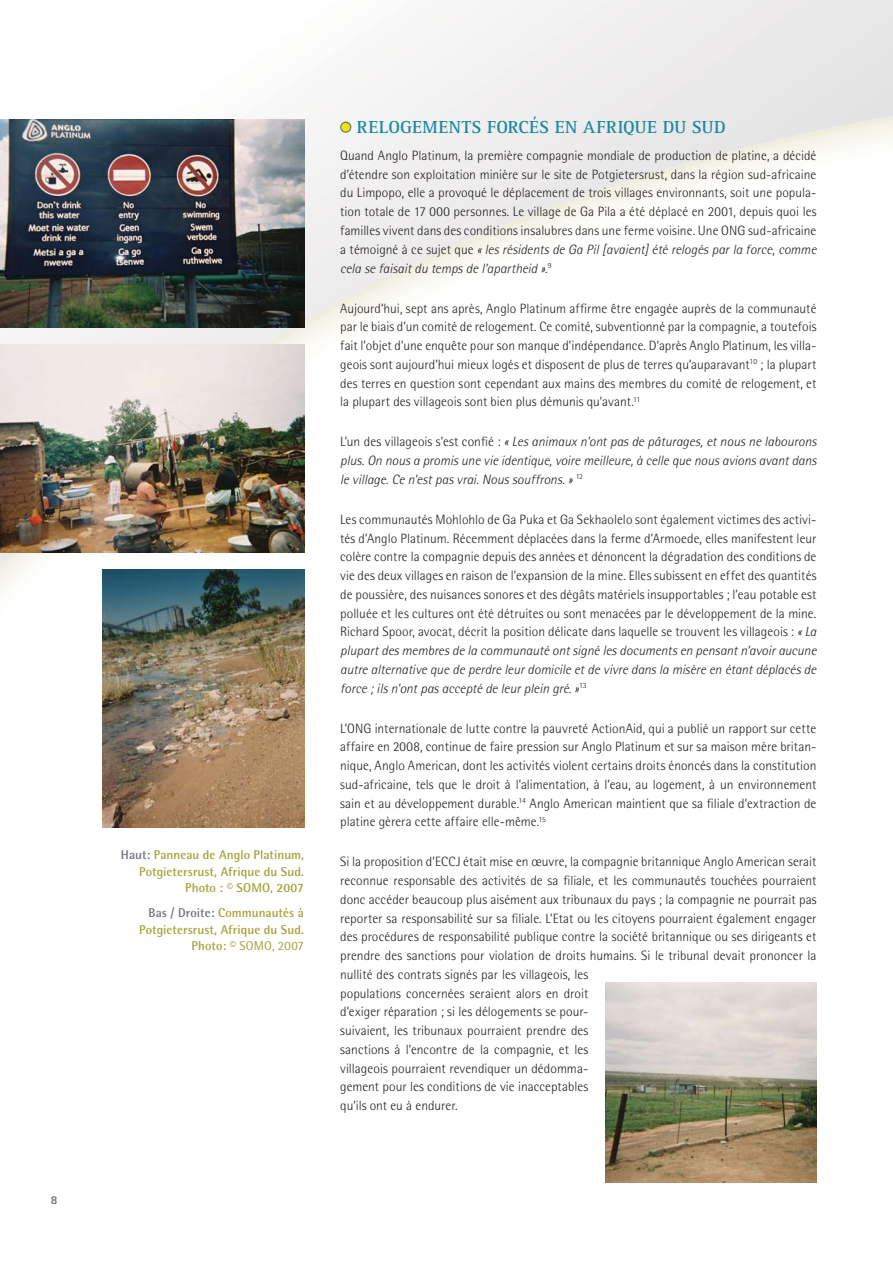
<style>
.page{position:relative;width:893px;height:1263px;background:#fff}
.page>*{position:absolute;margin:0;border:0;box-sizing:border-box;transform-origin:0 0}
.t1{font:700 18px "Rotis Serif";letter-spacing:.02em;color:#18899e}
.t2{font:300 13.5px/18.8px "Rotis Semi Sans";color:#231f20;text-align:justify}
.t3{font:italic 300 13.5px/18.8px "Rotis Semi Sans";color:#231f20;text-align:justify}
.t4{font:700 12.75px/16.5px "Rotis Semi Sans";letter-spacing:.005em;color:#a3a136;text-align:right}
.t5{font:800 12px "Rotis Sans Serif";color:#6d7079}
.s1{color:#6d7079}
.s2{font-weight:400}
.s3{font-style:italic}
.s4{font-style:normal}
</style>
<div class="page">
<svg style="left:359px;top:0;width:534px;height:116px"></svg>
<img style="left:0;top:116px;width:893px;height:474px">
<svg style="left:340px;top:122px;width:11px;height:11px"></svg>
<div style="left:341px;top:123px;width:9px;height:9px;background:#efe40a;border-radius:50%"></div>
<img style="left:0;top:344px;width:304px;height:209px">
<img style="left:0;top:119px;width:304px;height:208px">
<img style="left:605px;top:982px;width:211px;height:200px">
<img style="left:102px;top:570px;width:202px;height:257px">
<p class="t5" style="left:51px;top:1196px;width:8px">8</p>
<p class="t4" style="left:121px;top:848px;width:185px"><span class="s1">Haut:</span> Panneau de Anglo Platinum,<br>Potgietersrust, Afrique du Sud.<br>Photo : <span class="s2">©</span> SOMO, 2007</p>
<p class="t4" style="left:139px;top:906px;width:166px"><span class="s1">Bas / Droite:</span> Communautés à<br>Potgietersrust, Afrique du Sud.<br>Photo: <span class="s2">© SOMO, 2007</span></p>
<h1 class="t1" style="left:357px;top:120px;width:370px">RELOGEMENTS FORCÉS EN AFRIQUE DU SUD</h1>
<p class="t2" style="left:340px;top:147px;width:478px">Quand Anglo Platinum, la première compagnie mondiale de production de platine, a décidé d’étendre son exploitation minière sur le site de Potgietersrust, dans la région sud-africaine du Limpopo, elle a provoqué le déplacement de trois villages environnants, soit une popula&shy;tion totale de 17 000 personnes. Le village de Ga Pila a été déplacé en 2001, depuis quoi les familles vivent dans des conditions insalubres dans une ferme voisine. Une ONG sud-africaine a témoigné à ce sujet que <span class="s3">« les résidents de Ga Pil [avaient] été relogés par la force, comme cela se faisait du temps de l’apartheid »</span>.<sup>9</sup></p>
<p class="t2" style="left:340px;top:300px;width:478px">Aujourd’hui, sept ans après, Anglo Platinum affirme être engagée auprès de la communauté par le biais d’un comité de relogement. Ce comité, subventionné par la compagnie, a toutefois fait l’objet d’une enquête pour son manque d’indépendance. D’après Anglo Platinum, les villa&shy;geois sont aujourd’hui mieux logés et disposent de plus de terres qu’auparavant<sup>10</sup> ; la plupart des terres en question sont cependant aux mains des membres du comité de relogement, et la plupart des villageois sont bien plus démunis qu’avant.<sup>11</sup></p>
<p class="t3" style="left:340px;top:434px;width:478px"><span class="s4">L’un des villageois s’est confié :</span> « Les animaux n’ont pas de pâturages, et nous ne labourons plus. On nous a promis une vie identique, voire meilleure, à celle que nous avions avant dans le village. Ce n’est pas vrai. Nous souffrons. » <sup>12</sup></p>
<p class="t2" style="left:340px;top:511px;width:478px">Les communautés Mohlohlo de Ga Puka et Ga Sekhaolelo sont également victimes des activi&shy;tés d’Anglo Platinum. Récemment déplacées dans la ferme d’Armoede, elles manifestent leur colère contre la compagnie depuis des années et dénoncent la dégradation des conditions de vie des deux villages en raison de l’expansion de la mine. Elles subissent en effet des quantités de poussière, des nuisances sonores et des dégâts matériels insupportables ; l’eau potable est polluée et les cultures ont été détruites ou sont menacées par le développement de la mine.<br>Richard Spoor, avocat, décrit la position délicate dans laquelle se trouvent les villageois : <span class="s3">« La plupart des membres de la communauté ont signé les documents en pensant n’avoir aucune autre alternative que de perdre leur domicile et de vivre dans la misère en étant déplacés de force ; ils n’ont pas accepté de leur plein gré. »</span><sup>13</sup></p>
<p class="t2" style="left:340px;top:720px;width:478px">L’ONG internationale de lutte contre la pauvreté ActionAid, qui a publié un rapport sur cette affaire en 2008, continue de faire pression sur Anglo Platinum et sur sa maison mère britan&shy;nique, Anglo American, dont les activités violent certains droits énoncés dans la constitution sud-africaine, tels que le droit à l’alimentation, à l’eau, au logement, à un environnement sain et au développement durable.<sup>14</sup> Anglo American maintient que sa filiale d’extraction de platine gèrera cette affaire elle-même.<sup>15</sup></p>
<p class="t2" style="left:340px;top:854px;width:478px;text-align:left">Si la proposition d’ECCJ était mise en œuvre, la compagnie britannique Anglo American serait reconnue responsable des activités de sa filiale, et les communautés touchées pourraient donc accéder beaucoup plus aisément aux tribunaux du pays ; la compagnie ne pourrait pas reporter sa responsabilité sur sa filiale. L’Etat ou les citoyens pourraient également engager des procédures de responsabilité publique contre la société britannique ou ses dirigeants et prendre des sanctions pour violation de droits humains. Si le tribunal devait prononcer la nullité des contrats signés par les villageois, les<br>populations concernées seraient alors en droit<br>d’exiger réparation ; si les délogements se pour-<br>suivaient, les tribunaux pourraient prendre des<br>sanctions à l’encontre de la compagnie, et les<br>villageois pourraient revendiquer un dédomma-<br>gement pour les conditions de vie inacceptables<br>qu’ils ont eu à endurer.</p>
</div>
